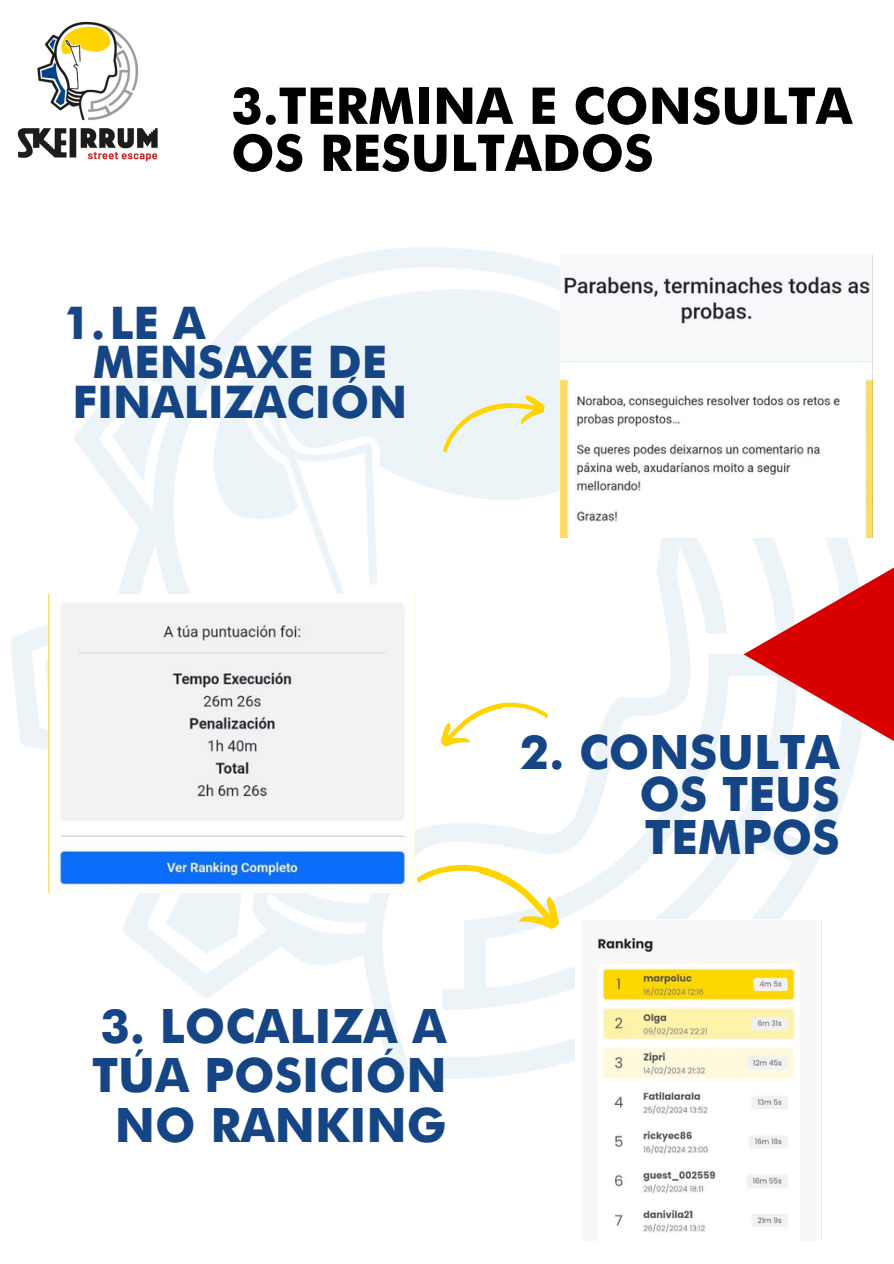
<style>
.page{position:relative;width:894px;height:1264px;background:#fff}
.page>*{position:absolute;margin:0;border:0;box-sizing:border-box;transform-origin:0 0}
.t1{font:700 50.7px/47.1px "Futura";color:#000}
.t2{font:700 47.25px/42.5px "Futura";color:#154584;text-align:justify}
.t3{font:700 44.85px/39.3px "Futura";color:#154584;text-align:center}
</style>
<div class="page">
<img style="left:11px;top:247px;width:862px;height:877px">
<svg style="left:433px;top:387px;width:116px;height:66px;background:#edf0df"></svg>
<svg style="left:433px;top:687px;width:116px;height:66px"></svg>
<svg style="left:415px;top:842px;width:154px;height:96px"></svg>
<img style="left:575px;top:919px;width:246px;height:321px">
<img style="left:17px;top:21px;width:141px;height:141px">
<svg style="left:744px;top:565px;width:149px;height:178px"></svg>
<img style="left:560px;top:255px;width:312px;height:282px">
<img style="left:49px;top:594px;width:366px;height:298px">
<p class="t1" style="left:231px;top:87px;width:622px">3.TERMINA E CONSULTA<br>OS RESULTADOS</p>
<p class="t3" style="left:63px;top:307px;width:144px">1.LE A</p>
<h1 class="t3" style="left:73px;top:346px;width:336px">MENSAXE DE<br>FINALIZACIÓN</h1>
<p class="t2" style="left:92px;top:1005px;width:356px;line-height:49.5px;text-align:center">3. LOCALIZA A<br>TÚA POSICIÓN<br>NO RANKING</p>
<p class="t2" style="left:639px;top:735px;width:202px;text-indent:-119px">2. CONSULTA OS TEUS TEMPOS</p>
</div>
